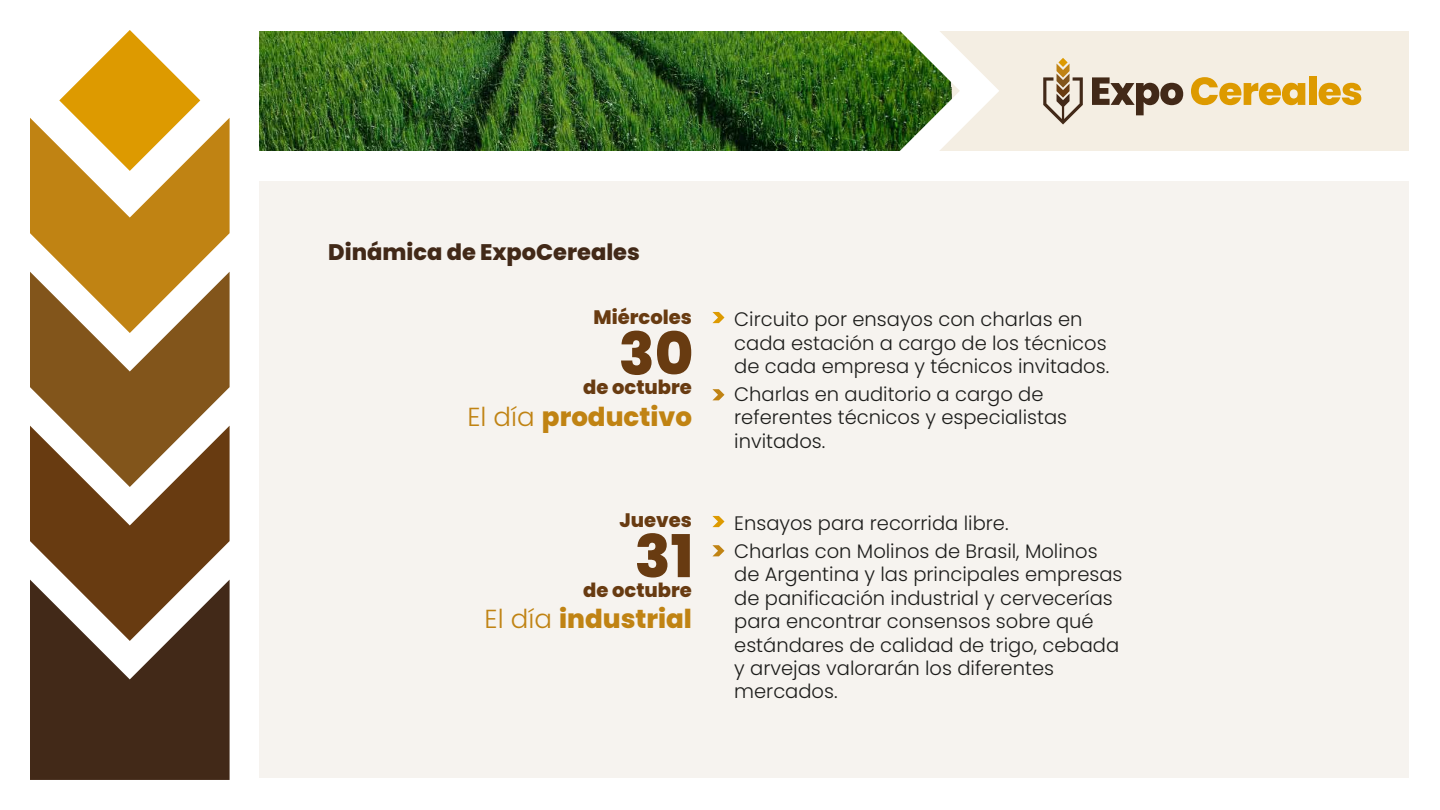
<style>
.page{position:relative;width:1440px;height:810px;background:#fff}
.page>*{position:absolute;margin:0;border:0;box-sizing:border-box;transform-origin:0 0}
.t1{font:800 58.95px "Poppins";color:#683b11}
.t2{font:800 26.1px "Poppins";color:#c08313}
.t3{font:800 22.5px "Poppins";color:#422918}
.t4{font:300 19.5px/23.4px "Poppins";color:#1d1d1b}
.t5{font:800 19.5px "Poppins";color:#683b11}
.s1{font-weight:300}
</style>
<div class="page">
<div style="left:260px;top:32px;width:1149px;height:746px;background:#f6f3ef"></div>
<div style="left:260px;top:32px;width:1149px;height:120px;background:#f4eee3"></div>
<svg style="left:1043px;top:58px;width:40px;height:66px"></svg>
<svg style="left:1092px;top:77px;width:91px;height:38px"></svg>
<svg style="left:1191px;top:77px;width:114px;height:28px"></svg>
<div style="left:1309px;top:76px;width:7px;height:29px;background:#dd9a00"></div>
<svg style="left:1319px;top:83px;width:42px;height:22px"></svg>
<svg style="left:30px;top:30px;width:200px;height:750px"></svg>
<svg style="left:712px;top:312px;width:12px;height:11px"></svg>
<svg style="left:712px;top:389px;width:12px;height:11px"></svg>
<svg style="left:712px;top:516px;width:12px;height:11px"></svg>
<svg style="left:712px;top:545px;width:12px;height:11px"></svg>
<img style="left:260px;top:32px;width:722px;height:120px">
<svg style="left:899px;top:31px;width:100px;height:120px"></svg>
<div style="left:260px;top:152px;width:1149px;height:30px;background:#fff"></div>
<p class="t3" style="left:328px;top:239px;width:313px">Dinámica de ExpoCereales</p>
<p class="t5" style="left:594px;top:306px;width:100px">Miércoles</p>
<h1 class="t1" style="left:619px;top:320px;width:76px">30</h1>
<h2 class="t2" style="left:467px;top:401px;width:226px"><span class="s1">El día</span> productivo</h2>
<p class="t5" style="left:583px;top:376px;width:110px">de octubre</p>
<p class="t5" style="left:619px;top:509px;width:74px">Jueves</p>
<h1 class="t1" style="left:635px;top:522px;width:60px">31</h1>
<h2 class="t2" style="left:485px;top:604px;width:209px"><span class="s1">El día</span> industrial</h2>
<p class="t5" style="left:583px;top:579px;width:110px">de octubre</p>
<p class="t4" style="left:734px;top:308px;width:377px">Circuito por ensayos con charlas en cada estación a cargo de los técnicos de cada empresa y técnicos invitados.</p>
<p class="t4" style="left:734px;top:382px;width:334px">Charlas en auditorio a cargo de referentes técnicos y especialistas invitados.</p>
<p class="t4" style="left:734px;top:509px;width:365px;line-height:27.9px">Ensayos para recorrida libre.<br>Charlas con Molinos de Brasil, Molinos</p>
<p class="t4" style="left:734px;top:563px;width:390px">de Argentina y las principales empresas de panificación industrial y cervecerías para encontrar consensos sobre qué estándares de calidad de trigo, cebada y arvejas valorarán los diferentes mercados.</p>
</div>
